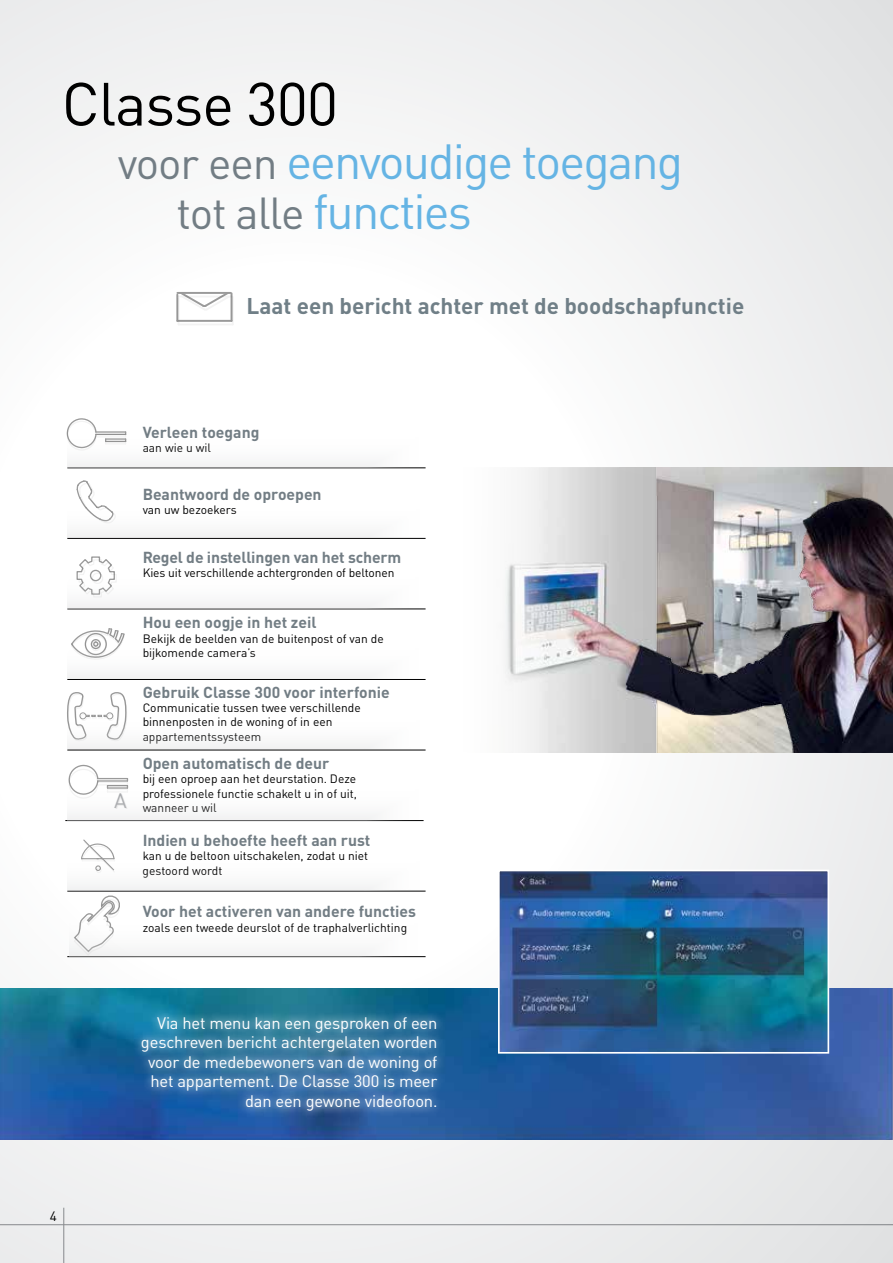
<style>
.page{position:relative;width:893px;height:1263px;background:#fff}
.page>*{position:absolute;margin:0;border:0;box-sizing:border-box;transform-origin:0 0}
.t1{font:60px "DIN Pro";letter-spacing:-.02em;color:#000}
.t2{font:48.75px/49.8px "DIN Pro";letter-spacing:-.04em;color:#65b4e4}
.t3{font:700 22.5px "DIN Pro";color:#707f87}
.t4{font:20.7px "DIN Pro";color:#a7a9ac}
.t5{font:16.5px/19.5px "DIN Pro";letter-spacing:-.01em;color:#fff;text-align:right}
.t6{font:700 15.75px "DIN Pro";color:#727d84}
.t7{font:13.5px "DIN Pro";color:#000}
.t8{font:12px/14.4px "DIN Pro";color:#000}
.s1{font-size:44.25px;color:#727d84}
.s2{font-size:11.85px}
</style>
<div class="page">
<div style="left:0;top:0;width:893px;height:1263px;background:linear-gradient(to right,#fdfdfd,#eceded)"></div>
<img style="left:0;top:989px;width:893px;height:151px">
<img style="left:501px;top:873px;width:325px;height:178px">
<div style="left:498px;top:870px;width:331px;height:184px;border:2px solid #fff"></div>
<svg style="left:133px;top:1008px;width:312px;height:112px;background:#3675a4"></svg>
<hr style="left:178px;top:298px;width:2px;height:26px;background:#000">
<hr style="left:232px;top:297px;width:2px;height:27px;background:#000">
<hr style="left:179px;top:323px;width:54px;height:2px;background:#000">
<hr style="left:177px;top:292px;width:54px;height:2px;background:#000">
<hr style="left:176px;top:295px;width:2px;height:26px;background:#000">
<svg style="left:178px;top:290px;width:54px;height:30px"></svg>
<hr style="left:177px;top:320px;width:55px;height:2px;background:#000">
<img style="left:455px;top:468px;width:438px;height:285px">
<hr style="left:67px;top:538px;width:359px;height:1px;background:#000">
<hr style="left:67px;top:609px;width:359px;height:1px;background:#000">
<hr style="left:67px;top:468px;width:359px;height:1px;background:#000">
<hr style="left:67px;top:750px;width:359px;height:1px;background:#000">
<hr style="left:67px;top:891px;width:359px;height:1px;background:#000">
<hr style="left:67px;top:956px;width:359px;height:1px;background:#000">
<svg style="left:105px;top:433px;width:21px;height:3px"></svg>
<hr style="left:96px;top:434px;width:30px;height:1px;background:#000">
<svg style="left:67px;top:418px;width:30px;height:18px"></svg>
<hr style="left:96px;top:431px;width:30px;height:2px;background:#000">
<hr style="left:65px;top:820px;width:359px;height:1px;background:#000">
<svg style="left:76px;top:479px;width:41px;height:28px"></svg>
<hr style="left:67px;top:679px;width:359px;height:1px;background:#000">
<svg style="left:70px;top:627px;width:56px;height:20px"></svg>
<svg style="left:80px;top:838px;width:36px;height:21px"></svg>
<svg style="left:76px;top:556px;width:42px;height:21px"></svg>
<svg style="left:67px;top:689px;width:61px;height:28px"></svg>
<svg style="left:72px;top:893px;width:50px;height:28px"></svg>
<svg style="left:69px;top:765px;width:59px;height:24px"></svg>
<div style="left:67px;top:436px;width:359px;height:32px;background:#fbfcfc"></div>
<div style="left:67px;top:507px;width:359px;height:31px;background:#fbfbfc"></div>
<div style="left:67px;top:577px;width:359px;height:31px;background:#fbfbfb"></div>
<div style="left:67px;top:647px;width:359px;height:32px;background:#fbfcfc"></div>
<div style="left:67px;top:717px;width:359px;height:32px;background:#fbfbfc"></div>
<div style="left:67px;top:789px;width:359px;height:31px;background:#fbfcfc"></div>
<div style="left:67px;top:859px;width:359px;height:32px;background:#fbfbfb"></div>
<div style="left:69px;top:921px;width:356px;height:36px;background:#fbfbfb"></div>
<h1 class="t1" style="left:62px;top:57px;width:278px">Classe 300</h1>
<h2 class="t2" style="left:176px;top:131px;width:509px;text-indent:-59px"><span class="s1">voor een</span> eenvoudige toegang <span class="s1">tot alle</span> functies</h2>
<h3 class="t3" style="left:247px;top:288px;width:499px">Laat een bericht achter met de boodschapfunctie</h3>
<p class="t7" style="left:50px;top:1205px;width:9px">4</p>
<h3 class="t4" style="left:114px;top:784px;width:14px">A</h3>
<h3 class="t6" style="left:143px;top:419px;width:118px">Verleen toegang</h3>
<p class="t8" style="left:143px;top:439px;width:70px">aan wie u wil</p>
<h3 class="t6" style="left:143px;top:481px;width:180px">Beantwoord de oproepen</h3>
<p class="t8" style="left:143px;top:501px;width:96px">van uw bezoekers</p>
<h3 class="t6" style="left:143px;top:544px;width:260px">Regel de instellingen van het scherm</h3>
<p class="t8" style="left:143px;top:565px;width:253px">Kies uit verschillende achtergronden of beltonen</p>
<h3 class="t6" style="left:143px;top:609px;width:175px">Hou een oogje in het zeil</h3>
<p class="t8" style="left:143px;top:630px;width:243px">Bekijk de beelden van de buitenpost of van de bijkomende camera’s</p>
<h3 class="t6" style="left:143px;top:679px;width:249px">Gebruik Classe 300 voor interfonie</h3>
<p class="t8" style="left:143px;top:699px;width:220px">Communicatie tussen twee verschillende binnenposten in de woning of in een appartementssysteem</p>
<h3 class="t6" style="left:143px;top:750px;width:188px">Open automatisch de deur</h3>
<p class="t8" style="left:143px;top:770px;width:216px;text-align:justify">bij een oproep aan het deurstation. Deze professionele functie schakelt u in of uit, wanneer u wil</p>
<h3 class="t6" style="left:143px;top:827px;width:229px">Indien u behoefte heeft aan rust</h3>
<p class="t8" style="left:143px;top:847px;width:227px"><span class="s2">kan</span> u de beltoon uitschakelen, zodat u niet gestoord wordt</p>
<h3 class="t6" style="left:143px;top:898px;width:275px">Voor het activeren van andere functies</h3>
<p class="t8" style="left:143px;top:919px;width:266px">zoals een tweede deurslot of de traphalverlichting</p>
<h3 class="t5" style="left:141px;top:1012px;width:298px">Via het menu kan een gesproken of een geschreven bericht achtergelaten worden voor de medebewoners van de woning of het appartement. De Classe 300 is meer dan een gewone videofoon.</h3>
</div>
